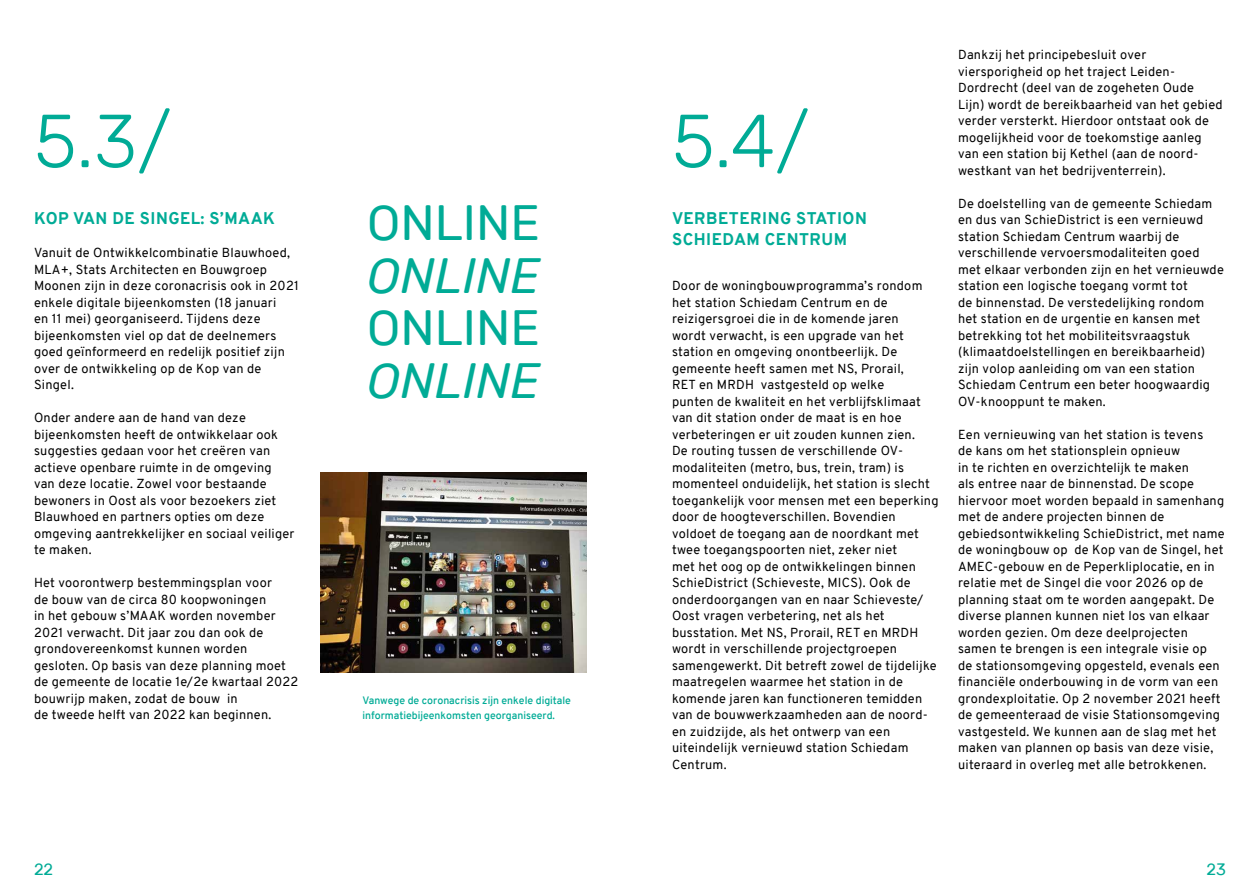
<style>
.page{position:relative;width:1259px;height:893px;background:#fff}
.page>*{position:absolute;margin:0;border:0;box-sizing:border-box;transform-origin:0 0}
.t1{font:300 75px "Rubik";color:#00ab96}
.t2{font:49.5px "Rubik";color:#00ab96}
.t3{font:italic 49.5px "Rubik";color:#00ab96}
.t4{font:800 16.5px/21px "Overpass";letter-spacing:.03em;color:#00ab96}
.t5{font:16.5px "Rubik";color:#00ab96}
.t6{font:12.75px/16.5px "Overpass";letter-spacing:.02em;color:#000}
.t7{font:600 10.5px/15px "Overpass";color:#00ab96}
</style>
<div class="page">
<img style="left:320px;top:472px;width:267px;height:200px">
<h1 class="t1" style="left:34px;top:99px;width:139px">5.3/</h1>
<h1 class="t1" style="left:672px;top:99px;width:139px">5.4/</h1>
<p class="t4" style="left:34px;top:208px;width:242px">KOP VAN DE SINGEL: S’MAAK</p>
<p class="t6" style="left:34px;top:244px;width:266px">Vanuit de Ontwikkelcombinatie Blauwhoed, MLA+, Stats Architecten en Bouwgroep Moonen zijn in deze coronacrisis ook in 2021 enkele digitale bijeenkomsten (18 januari<br>en 11 mei) georganiseerd. Tijdens deze bijeenkomsten viel op dat de deelnemers goed geïnformeerd en redelijk positief zijn over de ontwikkeling op de Kop van de Singel.</p>
<p class="t6" style="left:34px;top:409px;width:262px">Onder andere aan de hand van deze bijeenkomsten heeft de ontwikkelaar ook suggesties gedaan voor het creëren van actieve openbare ruimte in de omgeving van deze locatie. Zowel voor bestaande bewoners in Oost als voor bezoekers ziet Blauwhoed en partners opties om deze omgeving aantrekkelijker en sociaal veiliger te maken.</p>
<p class="t6" style="left:34px;top:574px;width:266px">Het voorontwerp bestemmingsplan voor<br>de bouw van de circa 80 koopwoningen<br>in het gebouw s’MAAK worden november 2021 verwacht. Dit jaar zou dan ook de grondovereenkomst kunnen worden gesloten. Op basis van deze planning moet de gemeente de locatie 1e/2e kwartaal 2022 bouwrijp maken, zodat de bouw in<br>de tweede helft van 2022 kan beginnen.</p>
<h2 class="t2" style="left:367px;top:196px;width:174px">ONLINE</h2>
<h2 class="t3" style="left:367px;top:248px;width:174px">ONLINE</h2>
<h2 class="t2" style="left:367px;top:301px;width:174px">ONLINE</h2>
<h2 class="t3" style="left:367px;top:353px;width:174px">ONLINE</h2>
<p class="t7" style="left:362px;top:693px;width:210px">Vanwege de coronacrisis zijn enkele digitale informatiebijeenkomsten georganiseerd.</p>
<p class="t4" style="left:672px;top:208px;width:196px">VERBETERING STATION<br>SCHIEDAM CENTRUM</p>
<p class="t6" style="left:672px;top:277px;width:268px">Door de woningbouwprogramma’s rondom het station Schiedam Centrum en de reizigersgroei die in de komende jaren<br>wordt verwacht, is een upgrade van het station en omgeving onontbeerlijk. De gemeente heeft samen met NS, Prorail,<br>RET en MRDH vastgesteld op welke<br>punten de kwaliteit en het verblijfsklimaat van dit station onder de maat is en hoe verbeteringen er uit zouden kunnen zien.<br>De routing tussen de verschillende OV&shy;modaliteiten (metro, bus, trein, tram) is momenteel onduidelijk, het station is slecht toegankelijk voor mensen met een beperking door de hoogteverschillen. Bovendien voldoet de toegang aan de noordkant met twee toegangspoorten niet, zeker niet<br>met het oog op de ontwikkelingen binnen SchieDistrict (Schieveste, MICS). Ook de onderdoorgangen van en naar Schieveste/ Oost vragen verbetering, net als het busstation. Met NS, Prorail, RET en MRDH wordt in verschillende projectgroepen samengewerkt. Dit betreft zowel de tijdelijke maatregelen waarmee het station in de komende jaren kan functioneren temidden van de bouwwerkzaamheden aan de noord&shy;en zuidzijde, als het ontwerp van een uiteindelijk vernieuwd station Schiedam Centrum.</p>
<p class="t6" style="left:958px;top:46px;width:266px">Dankzij het principebesluit over viersporigheid op het traject Leiden-Dordrecht (deel van de zogeheten Oude Lijn) wordt de bereikbaarheid van het gebied verder versterkt. Hierdoor ontstaat ook de mogelijkheid voor de toekomstige aanleg van een station bij Kethel (aan de noord&shy;westkant van het bedrijventerrein).</p>
<p class="t6" style="left:958px;top:195px;width:267px">De doelstelling van de gemeente Schiedam en dus van SchieDistrict is een vernieuwd station Schiedam Centrum waarbij de verschillende vervoersmodaliteiten goed met elkaar verbonden zijn en het vernieuwde station een logische toegang vormt tot<br>de binnenstad. De verstedelijking rondom het station en de urgentie en kansen met betrekking tot het mobiliteitsvraagstuk (klimaatdoelstellingen en bereikbaarheid) zijn volop aanleiding om van een station Schiedam Centrum een beter hoogwaardig OV-knooppunt te maken.</p>
<p class="t6" style="left:958px;top:426px;width:268px">Een vernieuwing van het station is tevens<br>de kans om het stationsplein opnieuw<br>in te richten en overzichtelijk te maken<br>als entree naar de binnenstad. De scope hiervoor moet worden bepaald in samenhang met de andere projecten binnen de gebiedsontwikkeling SchieDistrict, met name de woningbouw op de Kop van de Singel, het AMEC-gebouw en de Peperkliplocatie, en in relatie met de Singel die voor 2026 op de planning staat om te worden aangepakt. De diverse plannen kunnen niet los van elkaar worden gezien. Om deze deelprojecten samen te brengen is een integrale visie op<br>de stationsomgeving opgesteld, evenals een financiële onderbouwing in de vorm van een grondexploitatie. Op 2 november 2021 heeft de gemeenteraad de visie Stationsomgeving vastgesteld. We kunnen aan de slag met het maken van plannen op basis van deze visie, uiteraard in overleg met alle betrokkenen.</p>
<p class="t5" style="left:34px;top:860px;width:21px">22</p>
<p class="t5" style="left:1206px;top:860px;width:21px">23</p>
</div>
